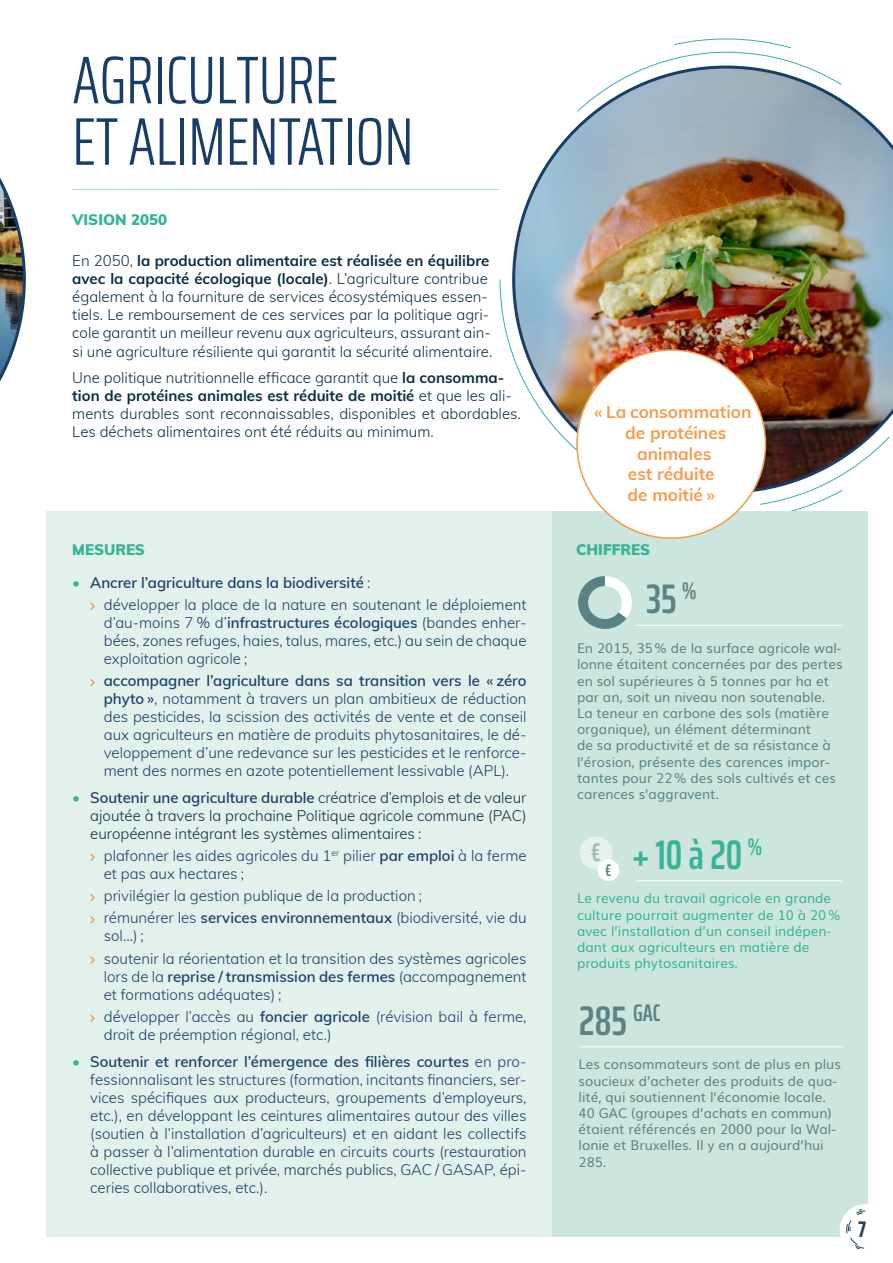
<style>
.page{position:relative;width:893px;height:1263px;background:#fff}
.page>*{position:absolute;margin:0;border:0;box-sizing:border-box;transform-origin:0 0}
.t1{font:300 extra-condensed 67.5px/61.5px "Saira";color:#183e68}
.t2{font:600 extra-condensed 41.4px "Saira";color:#5a8388}
.t3{font:600 extra-condensed 41.4px "Saira";color:#38b39a}
.t4{font:600 extra-condensed 25.65px "Saira";color:#5a8388}
.t5{font:700 extra-condensed 22.5px "Saira";color:#244259}
.t6{font:700 17.25px/20.7px "Muli";color:#f59c4e;text-align:center}
.t7{font:600 extra-condensed 16.8px "Saira";color:#5a8388}
.t8{font:300 15px/18px "Muli";color:#183e68}
.t9{font:300 15px/18px "Muli";color:#0a2e41}
.t10{font:900 15px "Muli";color:#38b39a}
.t11{font:13.5px/16.2px "Muli";color:#5a8388}
.t12{font:13.5px/16.2px "Muli";color:#38b39a}
.s1{font-weight:700}
.s2{color:#38b39a}
.s3{font-weight:600}
.s4{font-weight:600;color:#183e68}
</style>
<div class="page">
<svg style="left:499px;top:279px;width:13px;height:75px"></svg>
<svg style="left:649px;top:38px;width:156px;height:28px"></svg>
<svg style="left:737px;top:493px;width:131px;height:28px"></svg>
<div style="left:47px;top:511px;width:505px;height:726px;background:#e2f1ec"></div>
<div style="left:552px;top:511px;width:315px;height:726px;background:#cce6dd"></div>
<div style="left:840px;top:1204px;width:51px;height:51px;background:#fff;border-radius:50%"></div>
<svg style="left:846px;top:1209px;width:20px;height:40px"></svg>
<svg style="left:90px;top:602px;width:5px;height:8px"></svg>
<svg style="left:90px;top:679px;width:5px;height:7px"></svg>
<svg style="left:90px;top:853px;width:5px;height:8px"></svg>
<svg style="left:90px;top:894px;width:5px;height:7px"></svg>
<svg style="left:90px;top:916px;width:5px;height:8px"></svg>
<svg style="left:90px;top:956px;width:5px;height:8px"></svg>
<svg style="left:90px;top:1014px;width:5px;height:8px"></svg>
<img style="left:512px;top:66px;width:381px;height:427px">
<div style="left:577px;top:350px;width:188px;height:188px;background:#fff;border-radius:50%"></div>
<img style="left:0;top:177px;width:26px;height:205px">
<hr style="left:72px;top:189px;width:428px;height:1px;background:#b2dbce">
<hr style="left:636px;top:625px;width:205px;height:1px;background:#fff">
<hr style="left:580px;top:1046px;width:263px;height:1px;background:#fff">
<hr style="left:636px;top:880px;width:205px;height:1px;background:#fff">
<div style="left:580px;top:836px;width:32px;height:33px;background:#e5f2ed;border-radius:50%"></div>
<div style="left:598px;top:859px;width:21px;height:22px;background:#fff;border-radius:50%"></div>
<svg style="left:578px;top:576px;width:59px;height:53px"></svg>
<h1 class="t1" style="left:72px;top:47px;width:343px">AGRICULTURE<br>ET ALIMENTATION</h1>
<p class="t10" style="left:72px;top:209px;width:96px">VISION 2050</p>
<p class="t9" style="left:72px;top:251px;width:422px">En 2050, <span class="s1">la production alimentaire est réalisée en équilibre avec la capacité écologique (locale)</span>. L’agriculture contribue également à la fourniture de services écosystémiques essen&shy;tiels. Le remboursement de ces services par la politique agri&shy;cole garantit un meilleur revenu aux agriculteurs, assurant ain&shy;si une agriculture résiliente qui garantit la sécurité alimentaire.</p>
<p class="t9" style="left:72px;top:368px;width:450px">Une politique nutritionnelle efficace garantit que <span class="s1">la consomma&shy;tion de protéines animales est réduite de moitié</span> et que les ali&shy;ments durables sont reconnaissables, disponibles et abordables.<br>Les déchets alimentaires ont été réduits au minimum.</p>
<p class="t6" style="left:594px;top:401px;width:159px">« La consommation de protéines animales<br>est réduite<br>de moitié »</p>
<p class="t10" style="left:72px;top:538px;width:74px">MESURES</p>
<p class="t10" style="left:576px;top:538px;width:75px">CHIFFRES</p>
<p class="t8" style="left:104px;top:570px;width:424px;line-height:22.2px;text-indent:-31px"><span class="s2">•</span> <span class="s3">Ancrer l’agriculture dans la biodiversité</span> :<br>développer la place de la nature en soutenant le déploiement</p>
<p class="t8" style="left:104px;top:613px;width:424px;text-align:justify">d’au-moins 7 % d’<span class="s3">infrastructures écologiques</span> (bandes enher&shy;bées, zones refuges, haies, talus, mares, etc.) au sein de chaque exploitation agricole ;</p>
<p class="t8" style="left:104px;top:671px;width:424px;text-align:justify"><span class="s3">accompagner l’agriculture dans sa transition vers le « zéro phyto »</span>, notamment à travers un plan ambitieux de réduction des pesticides, la scission des activités de vente et de conseil aux agriculteurs en matière de produits phytosanitaires, le dé&shy;veloppement d’une redevance sur les pesticides et le renforce&shy;ment des normes en azote potentiellement lessivable (APL).</p>
<p class="t9" style="left:90px;top:788px;width:438px;text-align:justify;text-indent:-18px"><span class="s2">•</span> <span class="s4">Soutenir une agriculture durable</span> créatrice d’emplois et de valeur ajoutée à travers la prochaine Politique agricole commune (PAC) européenne intégrant les systèmes alimentaires :</p>
<p class="t8" style="left:104px;top:846px;width:424px">plafonner les aides agricoles du 1<sup>er</sup> pilier <span class="s3">par emploi</span> à la ferme et pas aux hectares ;</p>
<p class="t8" style="left:104px;top:884px;width:424px;line-height:22.2px">privilégier la gestion publique de la production ;<br>rémunérer les <span class="s3">services environnementaux</span> (biodiversité, vie du</p>
<p class="t8" style="left:104px;top:924px;width:424px;line-height:22.2px">sol…) ;<br>soutenir la réorientation et la transition des systèmes agricoles</p>
<p class="t8" style="left:104px;top:967px;width:424px">lors de la <span class="s3">reprise / transmission des fermes</span> (accompagnement et formations adéquates) ;</p>
<p class="t8" style="left:104px;top:1007px;width:424px">développer l’accès au <span class="s3">foncier agricole</span> (révision bail à ferme, droit de préemption régional, etc.)</p>
<p class="t8" style="left:90px;top:1051px;width:438px;text-align:justify;text-indent:-18px"><span class="s2">•</span> <span class="s3">Soutenir et renforcer l’émergence des filières courtes</span> en pro&shy;fessionnalisant les structures (formation, incitants financiers, ser&shy;vices spécifiques aux producteurs, groupements d’employeurs, etc.), en développant les ceintures alimentaires autour des villes (soutien à l’installation d’agriculteurs) et en aidant les collectifs à passer à l’alimentation durable en circuits courts (restauration collective publique et privée, marchés publics, GAC / GASAP, épi&shy;ceries collaboratives, etc.).</p>
<h2 class="t2" style="left:646px;top:568px;width:52px">35<sup>%</sup></h2>
<p class="t11" style="left:577px;top:639px;width:267px">En 2015, 35% de la surface agricole wal&shy;lonne étaitent concernées par des pertes en sol supérieures à 5 tonnes par ha et par an, soit un niveau non soutenable.<br>La teneur en carbone des sols (matière organique), un élément déterminant<br>de sa productivité et de sa résistance à l’érosion, présente des carences impor&shy;tantes pour 22% des sols cultivés et ces carences s’aggravent.</p>
<h3 class="t4" style="left:591px;top:833px;width:11px">€</h3>
<p class="t7" style="left:605px;top:857px;width:8px">€</p>
<h2 class="t3" style="left:632px;top:823px;width:132px">+10 à 20 <sup>%</sup></h2>
<p class="t12" style="left:577px;top:889px;width:265px">Le revenu du travail agricole en grande culture pourrait augmenter de 10 à 20% avec l’installation d’un conseil indépen&shy;dant aux agriculteurs en matière de produits phytosanitaires.</p>
<h2 class="t2" style="left:579px;top:989px;width:83px">285 <sup>GAC</sup></h2>
<p class="t11" style="left:579px;top:1055px;width:264px">Les consommateurs sont de plus en plus soucieux d’acheter des produits de qua&shy;lité, qui soutiennent l’économie locale.<br>40 GAC (groupes d’achats en commun) étaient référencés en 2000 pour la Wal&shy;lonie et Bruxelles. Il y en a aujourd’hui 285.</p>
<h3 class="t5" style="left:858px;top:1212px;width:9px">7</h3>
</div>
